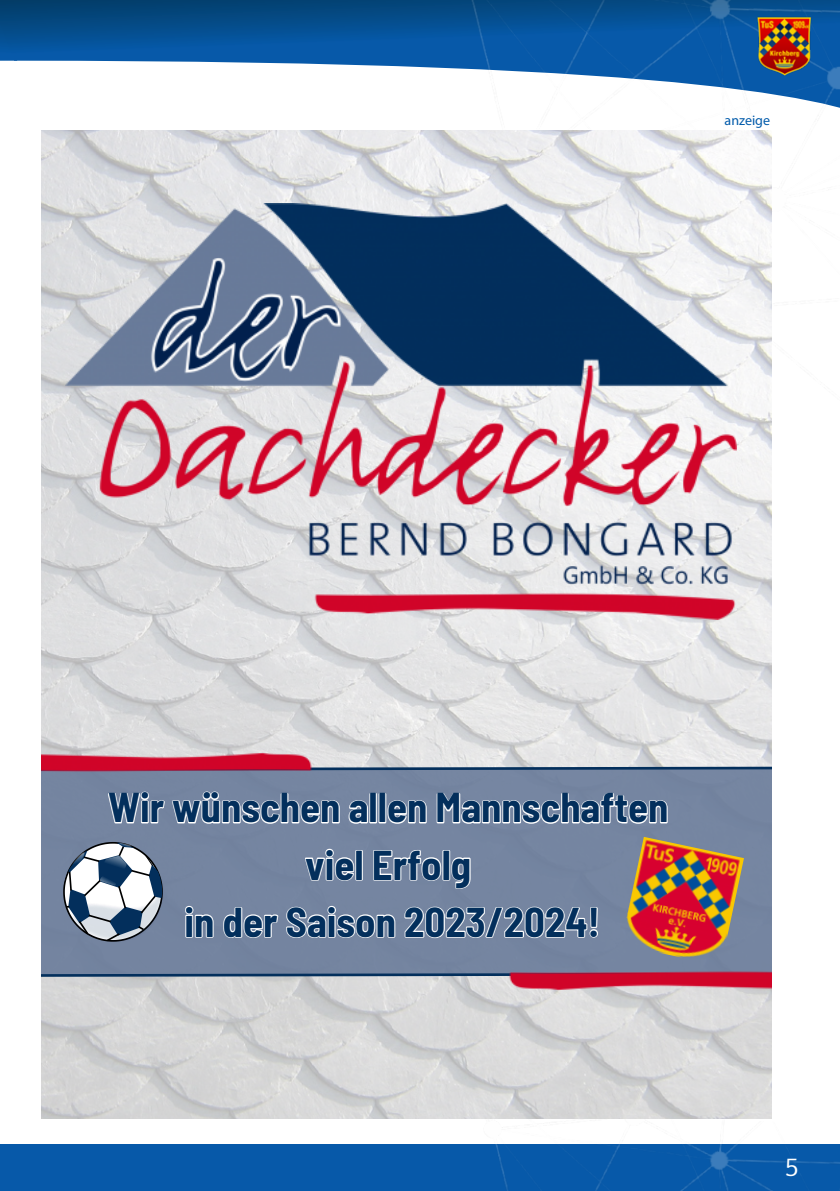
<style>
.page{position:relative;width:840px;height:1191px;background:#fff}
.page>*{position:absolute;margin:0;border:0;box-sizing:border-box;transform-origin:0 0}
.t1{font:700 semi-condensed 40.8px/57px "Barlow";color:#032f5c;text-align:center}
.t2{font:24px "Oxygen";color:#fff}
.t3{font:14px "Myriad Pro";color:#015aaa}
</style>
<div class="page">
<svg style="left:0;top:0;width:394px;height:66px;background:#125896"></svg>
<img style="left:394px;top:0;width:445px;height:571px">
<img style="left:751px;top:14px;width:62px;height:62px">
<div style="left:0;top:1144px;width:839px;height:47px;background:#0759a9"></div>
<img style="left:428px;top:1107px;width:411px;height:84px">
<img style="left:41px;top:130px;width:730px;height:988px">
<div style="left:41px;top:768px;width:730px;height:206px;background:#7585a1"></div>
<svg style="left:324px;top:765px;width:447px;height:6px"></svg>
<img style="left:41px;top:748px;width:283px;height:24px">
<svg style="left:108px;top:791px;width:560px;height:33px"></svg>
<img style="left:66px;top:203px;width:670px;height:416px">
<svg style="left:41px;top:837px;width:703px;height:141px"></svg>
<img style="left:497px;top:966px;width:274px;height:29px">
<p class="t3" style="left:724px;top:112px;width:47px">anzeige</p>
<p class="t1" style="left:108px;top:776px;width:561px">Wir wünschen allen Mannschaften viel Erfolg<br>in der Saison 2023/2024!</p>
<p class="t2" style="left:784px;top:1151px;width:15px">5</p>
</div>
